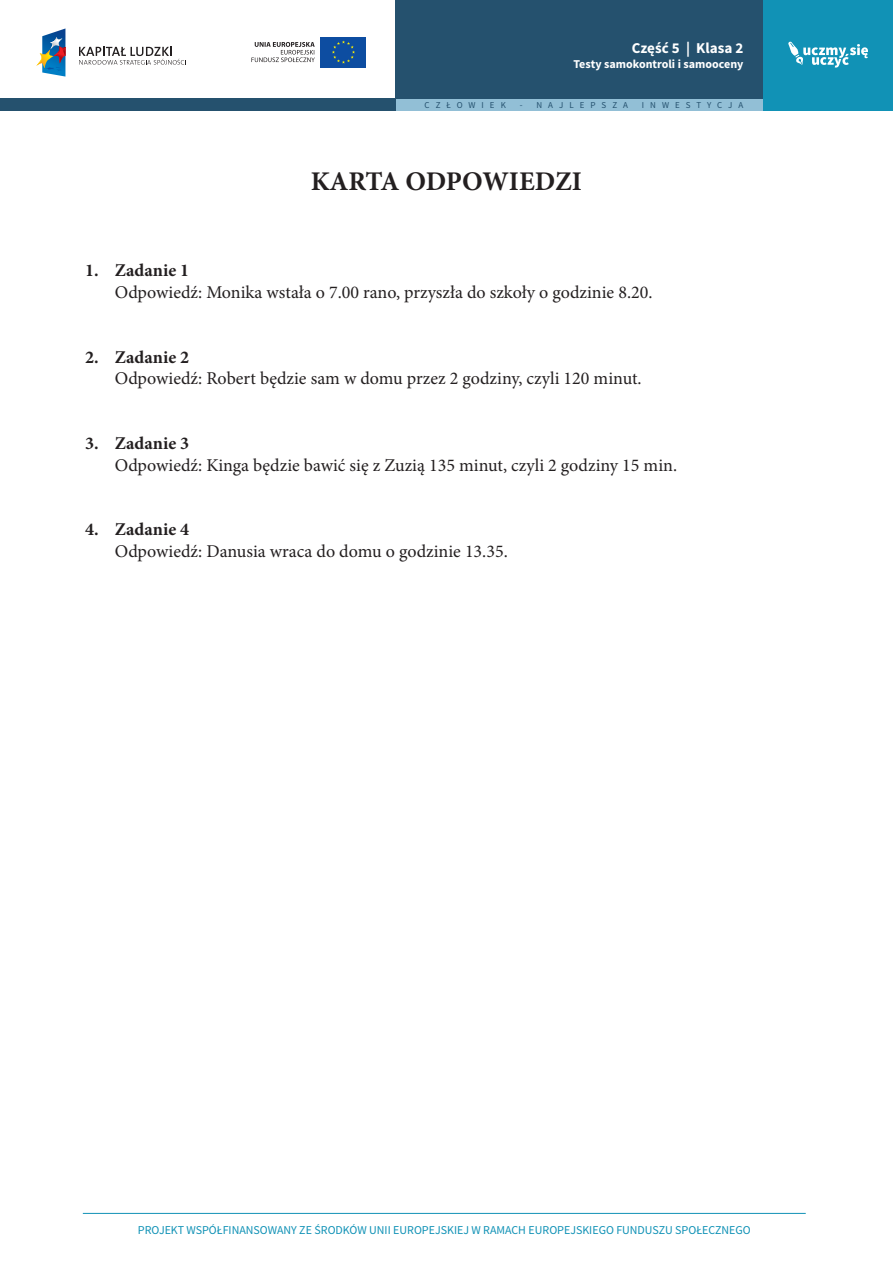
<style>
.page{position:relative;width:893px;height:1263px;background:#fff}
.page>*{position:absolute;margin:0;border:0;box-sizing:border-box;transform-origin:0 0}
.t1{font:700 27px "Minion Pro";color:#231f20}
.treść_wcięta{font:18px "Minion Pro";color:#231f20}
.treść_numerowana{font:700 18px "Minion Pro";color:#231f20}
.t2{font:700 15px "Source Sans Pro";color:#fff}
.t3{font:12px "Source Sans Pro";color:#1192b6}
.t4{font:700 12px "Source Sans Pro";color:#fff}
.t5{font:9px "Source Sans Pro";letter-spacing:.67em;color:#25516e}
</style>
<div class="page">
<div style="left:395px;top:99px;width:368px;height:12px;background:#92bfd6"></div>
<div style="left:0;top:99px;width:395px;height:12px;background:#25516e"></div>
<div style="left:763px;top:0;width:130px;height:111px;background:#1192b6"></div>
<div style="left:395px;top:0;width:368px;height:99px;background:#25516e"></div>
<svg style="left:788px;top:42px;width:80px;height:26px"></svg>
<hr style="left:83px;top:1213px;width:723px;height:1px;background:#1192b6">
<svg style="left:79px;top:47px;width:107px;height:18px"></svg>
<svg style="left:36px;top:28px;width:29px;height:49px"></svg>
<div style="left:320px;top:37px;width:46px;height:30px;background:#0d4da1"></div>
<svg style="left:332px;top:40px;width:23px;height:24px"></svg>
<svg style="left:251px;top:42px;width:64px;height:20px"></svg>
<p class="t2" style="left:632px;top:39px;width:113px">Część 5 | Klasa 2</p>
<p class="t4" style="left:573px;top:56px;width:171px">Testy samokontroli i samooceny</p>
<p class="t5" style="left:425px;top:100px;width:83px">CZŁOWIEK</p>
<p class="t5" style="left:520px;top:100px;width:110px">- NAJLEPSZA</p>
<p class="t5" style="left:642px;top:100px;width:103px">INWESTYCJA</p>
<p class="t1" style="left:311px;top:162px;width:273px">KARTA ODPOWIEDZI</p>
<p class="treść_numerowana" style="left:85px;top:258px;width:106px">1. Zadanie 1</p>
<p class="treść_wcięta" style="left:115px;top:280px;width:539px">Odpowiedź: Monika wstała o 7.00 rano, przyszła do szkoły o godzinie 8.20.</p>
<p class="treść_numerowana" style="left:85px;top:344px;width:106px">2. Zadanie 2</p>
<p class="treść_wcięta" style="left:115px;top:366px;width:528px">Odpowiedź: Robert będzie sam w domu przez 2 godziny, czyli 120 minut.</p>
<p class="treść_numerowana" style="left:85px;top:430px;width:106px">3. Zadanie 3</p>
<p class="treść_wcięta" style="left:115px;top:453px;width:564px">Odpowiedź: Kinga będzie bawić się z Zuzią 135 minut, czyli 2 godziny 15 min.</p>
<p class="treść_numerowana" style="left:85px;top:517px;width:106px">4. Zadanie 4</p>
<p class="treść_wcięta" style="left:115px;top:539px;width:394px">Odpowiedź: Danusia wraca do domu o godzinie 13.35.</p>
<p class="t3" style="left:138px;top:1222px;width:614px">PROJEKT WSPÓŁFINANSOWANY ZE ŚRODKÓW UNII EUROPEJSKIEJ W RAMACH EUROPEJSKIEGO FUNDUSZU SPOŁECZNEGO</p>
</div>
